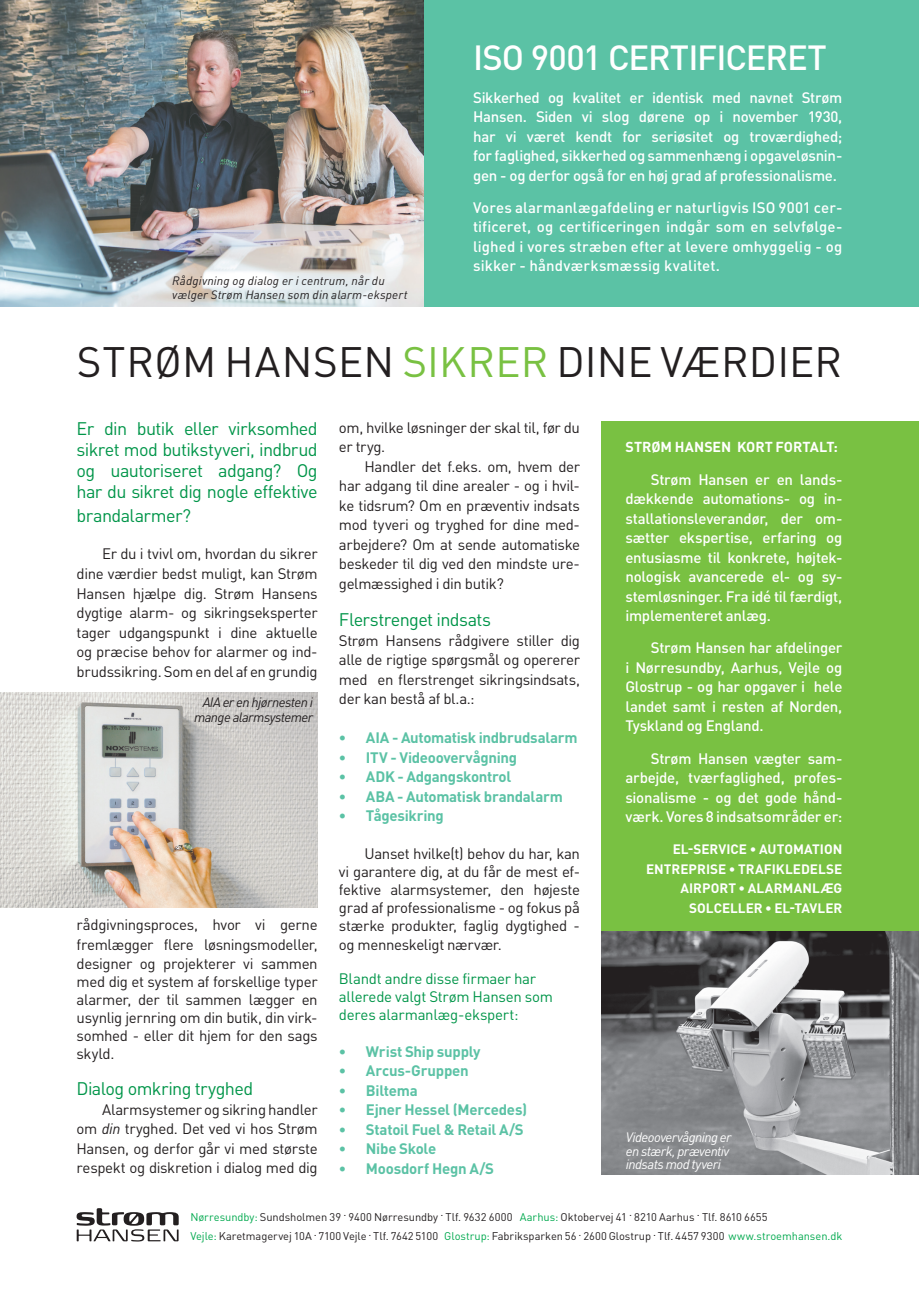
<style>
.page{position:relative;width:919px;height:1289px;background:#fff}
.page>*{position:absolute;margin:0;border:0;box-sizing:border-box;transform-origin:0 0}
.t1{font:42px "DIN Pro";letter-spacing:.005em;color:#231f20}
.t2{font:500 34.5px "DIN Pro";letter-spacing:-.03em;color:#fff}
.t3{font:18px/21px "DIN Pro";letter-spacing:-.035em;color:#009549;text-align:justify}
.t4{font:15px/19.5px "DIN Pro";letter-spacing:-.025em;color:#231f20;text-align:justify}
.t5{font:500 15px/19.5px "DIN Pro";letter-spacing:-.015em;color:#fff;text-align:justify}
.t6{font:700 15px "DIN Pro";letter-spacing:-.02em;color:#5bc2a5}
.t7{font:15px/18px "DIN Pro";color:#009549}
.t8{font:700 14.25px "DIN Pro";letter-spacing:.005em;color:#fff}
.t9{font:700 13.5px/19.5px "DIN Pro";color:#fff;text-align:right}
.t10{font:italic 13.5px/13.5px "DIN Pro";letter-spacing:-.04em;color:#fff}
.t11{font:italic 13.5px/15px "DIN Pro";letter-spacing:-.04em;color:#231f20;text-align:right}
.t12{font:italic 12px/13.5px "DIN Pro";letter-spacing:.015em;color:#231f20}
.t13{font:11.1px/19.5px "DIN Pro";letter-spacing:.01em;color:#231f20}
.s1{color:#79c142}
.s2{font-style:italic}
.s3{color:#00a94e}
</style>
<div class="page">
<svg style="left:77px;top:1208px;width:102px;height:33px"></svg>
<div style="left:413px;top:0;width:505px;height:306px;background:#5bc2a5"></div>
<div style="left:601px;top:421px;width:317px;height:717px;background:#79c142"></div>
<img style="left:601px;top:931px;width:317px;height:243px">
<img style="left:0;top:692px;width:317px;height:215px">
<img style="left:0;top:0;width:423px;height:306px">
<p class="t12" style="left:172px;top:273px;width:237px">Rådgivning og dialog er i centrum, når du vælger Strøm Hansen som din alarm-ekspert</p>
<h2 class="t2" style="left:473px;top:30px;width:355px">ISO 9001 CERTIFICERET</h2>
<p class="t5" style="left:473px;top:86px;width:371px">Sikkerhed og kvalitet er identisk med navnet Strøm Hansen. Siden vi slog dørene op i november 1930, har vi været kendt for seriøsitet og troværdighed; for faglighed, sikkerhed og sammenhæng i opgaveløsnin&shy;gen - og derfor også for en høj grad af professionalisme.</p>
<p class="t5" style="left:473px;top:196px;width:371px">Vores alarmanlægafdeling er naturligvis ISO 9001 cer&shy;tificeret, og certificeringen indgår som en selvfølge&shy;lighed i vores stræben efter at levere omhyggelig - og sikker - håndværksmæssig kvalitet.</p>
<h1 class="t1" style="left:77px;top:329px;width:766px">strøm hansen <span class="s1">sikrer</span> dine værdier</h1>
<p class="t3" style="left:77px;top:416px;width:242px">Er din butik eller virksomhed sikret mod butikstyveri, indbrud og uautoriseret adgang? Og har du sikret dig nogle effektive</p>
<p class="t3" style="left:77px;top:503px;width:116px">brandalarmer?</p>
<p class="t4" style="left:77px;top:543px;width:242px;text-indent:26px">Er du i tvivl om, hvordan du sikrer dine værdier bedst muligt, kan Strøm Hansen hjælpe dig. Strøm Hansens dygtige alarm- og sikringseksperter tager udgangspunkt i dine aktuelle og præcise behov for alarmer og ind&shy;brudssikring. Som en del af en grundig</p>
<p class="t11" style="left:194px;top:693px;width:120px">AIA er en hjørnesten i mange alarmsystemer</p>
<p class="t4" style="left:77px;top:913px;width:242px">rådgivningsproces, hvor vi gerne fremlægger flere løsningsmodeller, designer og projekterer vi sammen</p>
<p class="t4" style="left:77px;top:971px;width:242px;line-height:18px">med dig et system af forskellige typer alarmer, der til sammen lægger en usynlig jernring om din butik, din virk&shy;somhed - eller dit hjem for den sags skyld.</p>
<p class="t3" style="left:77px;top:1076px;width:178px">Dialog omkring tryghed</p>
<p class="t4" style="left:77px;top:1098px;width:242px;text-indent:26px">Alarmsystemer og sikring handler om <span class="s2">din</span> tryghed. Det ved vi hos Strøm Hansen, og derfor går vi med største respekt og diskretion i dialog med dig</p>
<p class="t4" style="left:339px;top:416px;width:242px">om, hvilke løsninger der skal til, før du er tryg.</p>
<p class="t4" style="left:339px;top:455px;width:242px;text-indent:26px">Handler det f.eks. om, hvem der har adgang til dine arealer - og i hvil&shy;ke tidsrum? O m en præventiv indsats mod tyveri og tryghed for dine med&shy;arbejdere? O m at sende automatiske beskeder til dig ved den mindste ure&shy;gelmæssighed i din butik?</p>
<p class="t3" style="left:339px;top:607px;width:154px">Flerstrenget indsats</p>
<p class="t4" style="left:339px;top:629px;width:242px">Strøm Hansens rådgivere stiller dig alle de rigtige spørgsmål og opererer med en flerstrenget sikringsindsats, der kan bestå af bl.a.:</p>
<p class="t6" style="left:339px;top:725px;width:240px">• AIA - Automatisk indbrudsalarm</p>
<p class="t6" style="left:339px;top:744px;width:180px">• ITV - Videoovervågning</p>
<p class="t6" style="left:339px;top:764px;width:174px">• ADK - Adgangskontrol</p>
<p class="t6" style="left:339px;top:783px;width:225px">• ABA - Automatisk brandalarm</p>
<p class="t6" style="left:339px;top:803px;width:106px">• Tågesikring</p>
<p class="t4" style="left:339px;top:843px;width:242px;line-height:18px;text-indent:26px">Uanset hvilke(t) behov du har, kan vi garantere dig, at du får de mest ef&shy;fektive alarmsystemer, den højeste grad af professionalisme - og fokus på stærke produkter, faglig dygtighed -</p>
<p class="t4" style="left:339px;top:933px;width:164px">og menneskeligt nærvær.</p>
<p class="t7" style="left:339px;top:967px;width:215px">Blandt andre disse firmaer har allerede valgt Strøm Hansen som deres alarmanlæg-ekspert:</p>
<p class="t6" style="left:339px;top:1038px;width:143px">• Wrist Ship supply</p>
<p class="t6" style="left:339px;top:1058px;width:131px">• Arcus-Gruppen</p>
<p class="t6" style="left:339px;top:1077px;width:80px">• Biltema</p>
<p class="t6" style="left:339px;top:1097px;width:190px">• Ejner Hessel (Mercedes)</p>
<p class="t6" style="left:339px;top:1116px;width:186px">• Statoil Fuel &amp; Retail A/S</p>
<p class="t6" style="left:339px;top:1136px;width:99px">• N ibe Skole</p>
<p class="t6" style="left:339px;top:1155px;width:157px">• M oosdorf Hegn A/S</p>
<p class="t8" style="left:625px;top:435px;width:214px">Strøm Hansen kort fortalt:</p>
<p class="t5" style="left:625px;top:467px;width:218px;text-indent:26px">Strøm Hansen er en lands&shy;dækkende automations- og in&shy;stallationsleverandør, der om&shy;sætter ekspertise, erfaring og entusiasme til konkrete, højtek&shy;nologisk avancerede el- og sy&shy;stemløsninger. Fra idé til færdigt, implementeret anlæg.</p>
<p class="t5" style="left:625px;top:636px;width:218px;text-indent:26px">Strøm Hansen har afdelinger i Nørresundby, Aarhus, Vejle og Glostrup - og har opgaver i hele landet samt i resten af Norden, Tyskland og England.</p>
<p class="t5" style="left:625px;top:746px;width:218px;text-indent:26px">Strøm Hansen vægter sam&shy;arbejde, tværfaglighed, profes&shy;sionalisme - og det gode hånd&shy;værk. Vores 8 indsatsområder er:</p>
<p class="t9" style="left:646px;top:838px;width:198px">El-service • Automation<br>Entreprise • Trafikledelse<br>Airport • Alarmanlæg<br>Solceller • El-tavler</p>
<p class="t10" style="left:625px;top:1129px;width:107px">Videoovervågning er en stærk, præventiv indsats mod tyveri</p>
<p class="t13" style="left:190px;top:1205px;width:653px"><span class="s3">N ørresundby:</span> Sundsholmen 39 . 9400 N ørresundby . Tlf. 9632 6000 <span class="s3">Aarhus:</span> Oktobervej 41 . 8210 Aarhus . Tlf. 8610 6655<br><span class="s3">Vejle:</span> Karetmagervej 10A . 7100 Vejle . Tlf. 7642 5100 <span class="s3">Glostrup:</span> Fabriksparken 56 . 2600 Glostrup . Tlf. 4457 9300 <span class="s3">www.stroemhansen.dk</span></p>
</div>
